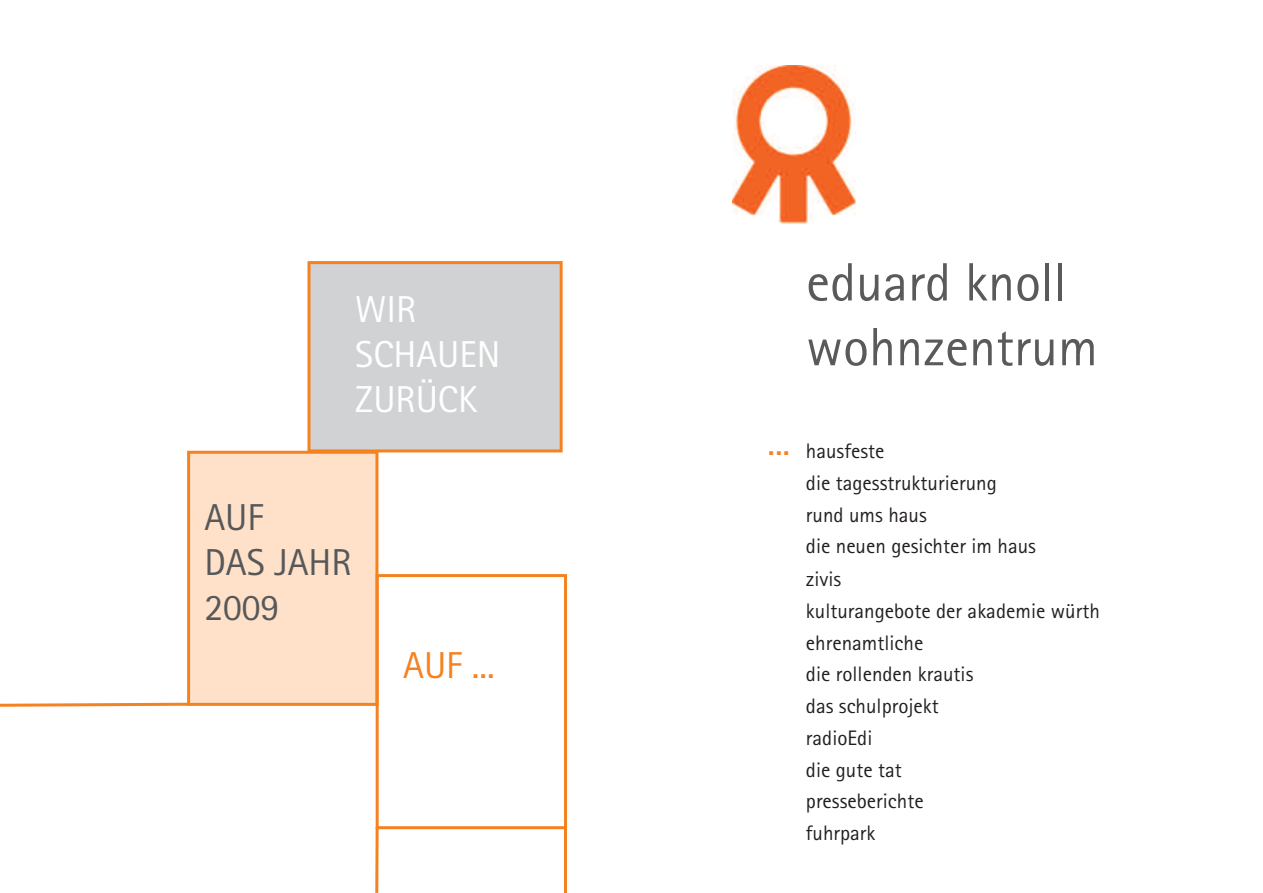
<style>
.page{position:relative;width:1263px;height:893px;background:#fff}
.page>*{position:absolute;margin:0;border:0;box-sizing:border-box;transform-origin:0 0}
.t1{font:54px/64.8px "Agfa Rotis Sans Serif";color:#5a5a5d}
.t2{font:37.5px/45px "Agfa Rotis Sans Serif";color:#fff}
.t3{font:37.5px/45px "Agfa Rotis Sans Serif";color:#57585a}
.t4{font:37.5px "Agfa Rotis Sans Serif";color:#f58220}
.t5{font:21px/31.8px "Agfa Rotis Sans Serif";color:#231f20}
.s1{font-size:37.5px;color:#f58220}
</style>
<div class="page">
<img style="left:732px;top:65px;width:124px;height:159px">
<div style="left:190px;top:454px;width:185px;height:249px;background:#fee1c8"></div>
<div style="left:187px;top:451px;width:191px;height:255px;border:3px solid #f58220"></div>
<div style="left:310px;top:264px;width:250px;height:185px;background:#d1d2d4"></div>
<div style="left:307px;top:261px;width:256px;height:191px;border:3px solid #f58220"></div>
<div style="left:376px;top:574px;width:191px;height:255px;border:3px solid #f58220"></div>
<svg style="left:0;top:701px;width:192px;height:6px"></svg>
<svg style="left:375px;top:827px;width:4px;height:66px"></svg>
<hr style="left:564px;top:826px;width:3px;height:67px;background:#f58220">
<h2 class="t2" style="left:355px;top:291px;width:147px">WIR<br>SCHAUEN<br>ZURÜCK</h2>
<h2 class="t3" style="left:204px;top:499px;width:149px">AUF<br>DAS JAHR<br>2009</h2>
<h2 class="t4" style="left:403px;top:652px;width:93px">AUF ...</h2>
<h1 class="t1" style="left:806px;top:255px;width:293px">eduard knoll wohnzentrum</h1>
<p class="t5" style="left:806px;top:437px;width:295px;text-indent:-39px"><span class="s1">...</span> hausfeste<br>die tagesstrukturierung<br>rund ums haus<br>die neuen gesichter im haus<br>zivis<br>kulturangebote der akademie würth ehrenamtliche<br>die rollenden krautis<br>das schulprojekt<br>radioEdi<br>die gute tat<br>presseberichte<br>fuhrpark</p>
</div>
